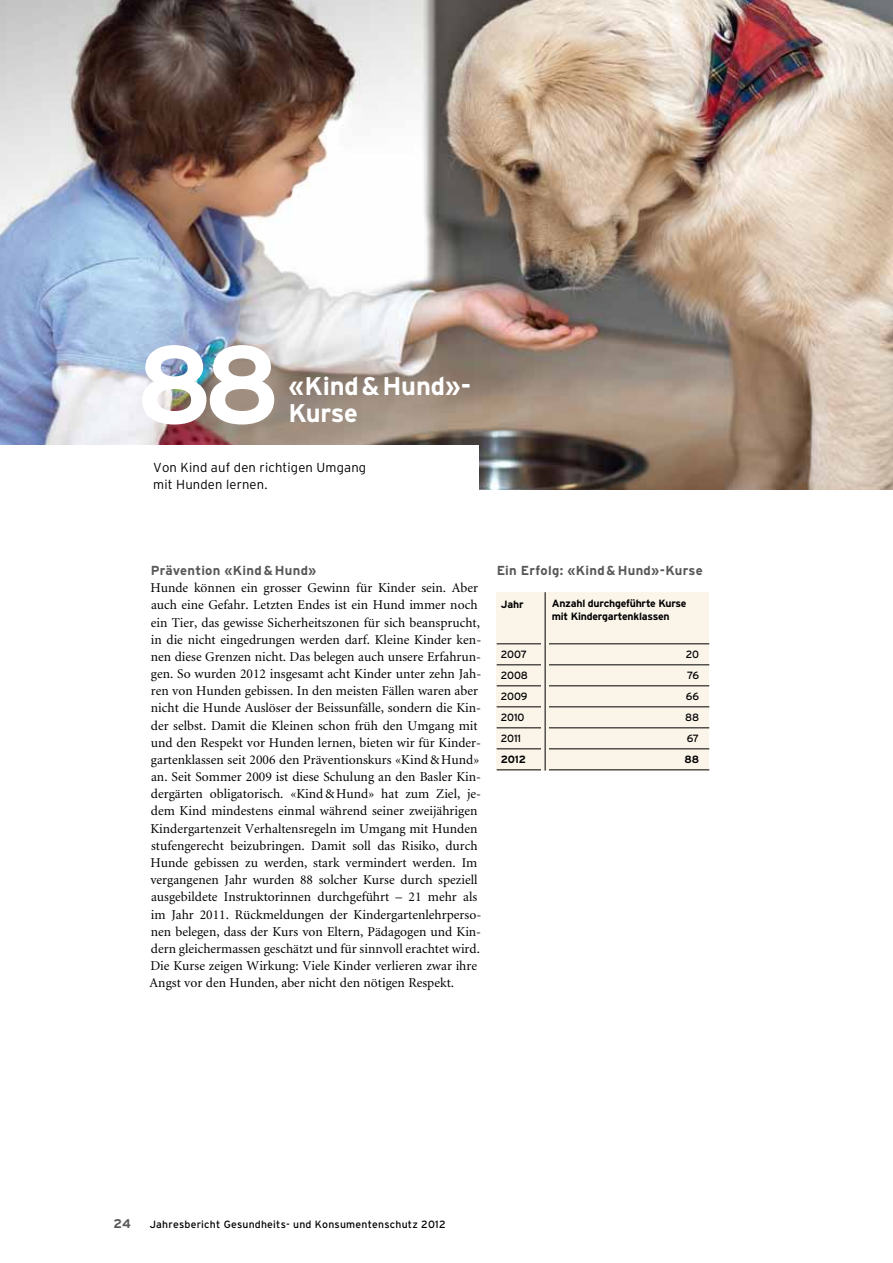
<style>
.page{position:relative;width:893px;height:1263px;background:#fff}
.page>*{position:absolute;margin:0;border:0;box-sizing:border-box;transform-origin:0 0}
.t1{font:700 109.95px "Interstate";color:#fff}
.t2{font:700 25.5px/27px "Interstate";letter-spacing:-.005em;color:#fff}
.t3{font:13.5px/17.1px "Minion";color:#000}
.t4{font:700 13.05px "Interstate";letter-spacing:.02em;color:#58585a}
.t5{font:300 13.05px/17.1px "Interstate";letter-spacing:.01em;color:#000}
.t6{font:700 12.6px "Interstate";color:#58585a}
.t7{font:10.5px "Interstate";letter-spacing:.02em;color:#000}
.t8{font:700 10.5px/13.5px "Interstate";letter-spacing:-.02em;color:#000}
</style>
<div class="page">
<img style="left:0;top:0;width:893px;height:489px">
<div style="left:0;top:445px;width:479px;height:57px;background:#fff"></div>
<div style="left:497px;top:592px;width:212px;height:178px;background:#faf4e9"></div>
<hr style="left:497px;top:643px;width:212px;height:1px;background:#000">
<hr style="left:497px;top:664px;width:212px;height:1px;background:#000">
<hr style="left:497px;top:685px;width:212px;height:1px;background:#000">
<hr style="left:497px;top:706px;width:212px;height:1px;background:#000">
<hr style="left:497px;top:727px;width:212px;height:1px;background:#000">
<hr style="left:497px;top:748px;width:212px;height:1px;background:#000">
<hr style="left:497px;top:769px;width:212px;height:1px;background:#000">
<svg style="left:542px;top:592px;width:7px;height:179px"></svg>
<hr style="left:545px;top:592px;width:1px;height:179px;background:#000">
<h1 class="t1" style="left:136px;top:323px;width:146px">88</h1>
<h2 class="t2" style="left:289px;top:373px;width:184px">«Kind&amp;Hund»-<br>Kurse</h2>
<p class="t5" style="left:153px;top:459px;width:215px">Von Kind auf den richtigen Umgang mit Hunden lernen.</p>
<p class="t4" style="left:151px;top:563px;width:167px">Prävention «Kind &amp;Hund»</p>
<p class="t3" style="left:150px;top:580px;width:333px">Hunde können ein grosser Gewinn für Kinder sein. Aber auch eine Gefahr. Letzten Endes ist ein Hund immer noch ein Tier, das gewisse Sicherheitszonen für sich beansprucht, in die nicht eingedrungen werden darf. Kleine Kinder ken&shy;nen diese Grenzen nicht. Das belegen auch unsere Erfahrun&shy;gen. So wurden 2012 insgesamt acht Kinder unter zehn Jah&shy;ren von Hunden gebissen. In den meisten Fällen waren aber nicht die Hunde Auslöser der Beissunfälle, sondern die Kin&shy;der selbst. Damit die Kleinen schon früh den Umgang mit und den Respekt vor Hunden lernen, bieten wir für Kinder&shy;gartenklassen seit 2006 den Präventionskurs «Kind&amp;Hund» an. Seit Sommer 2009 ist diese Schulung an den Basler Kin&shy;dergärten obligatorisch. «Kind&amp;Hund» hat zum Ziel, je&shy;dem Kind mindestens einmal während seiner zweijährigen Kindergartenzeit Verhaltensregeln im Umgang mit Hunden stufengerecht beizubringen. Damit soll das Risiko, durch Hunde gebissen zu werden, stark vermindert werden. Im vergangenen Jahr wurden 88 solcher Kurse durch speziell ausgebildete Instruktorinnen durchgeführt – 21 mehr als im Jahr 2011. Rückmeldungen der Kindergartenlehrperso&shy;nen belegen, dass der Kurs von Eltern, Pädagogen und Kin&shy;dern gleichermassen geschätzt und für sinnvoll erachtet wird.<br>Die Kurse zeigen Wirkung: Viele Kinder verlieren zwar ihre Angst vor den Hunden, aber nicht den nötigen Respekt.</p>
<p class="t4" style="left:497px;top:563px;width:208px">Ein Erfolg: «Kind &amp;Hund»-Kurse</p>
<p class="t8" style="left:501px;top:597px;width:24px">Jahr</p>
<p class="t8" style="left:552px;top:596px;width:136px">Anzahl durchgeführte Kurse mit Kindergartenklassen</p>
<p class="t7" style="left:501px;top:649px;width:28px">2007</p>
<p class="t7" style="left:686px;top:649px;width:15px">20</p>
<p class="t7" style="left:501px;top:670px;width:29px">2008</p>
<p class="t7" style="left:687px;top:670px;width:13px">76</p>
<p class="t7" style="left:501px;top:691px;width:28px">2009</p>
<p class="t7" style="left:686px;top:691px;width:15px">66</p>
<p class="t7" style="left:501px;top:712px;width:25px">2010</p>
<p class="t7" style="left:685px;top:712px;width:15px">88</p>
<p class="t7" style="left:501px;top:733px;width:22px">2011</p>
<p class="t7" style="left:687px;top:733px;width:14px">67</p>
<p class="t8" style="left:501px;top:753px;width:27px">2012</p>
<p class="t8" style="left:684px;top:753px;width:16px">88</p>
<p class="t6" style="left:114px;top:1216px;width:19px">24</p>
<p class="t7" style="left:150px;top:1218px;width:297px">Jahresbericht Gesundheits- und Konsumentenschutz 2012</p>
</div>
